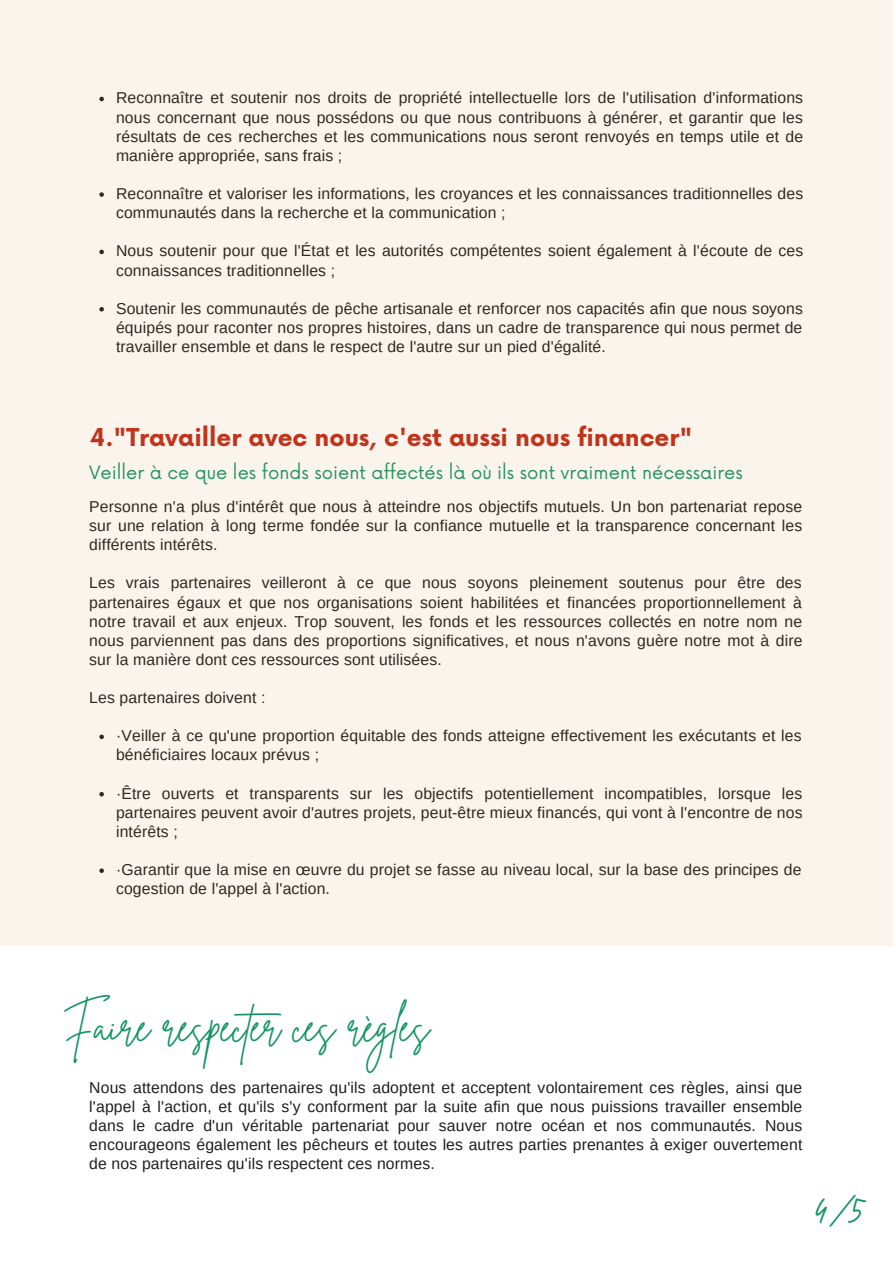
<style>
.page{position:relative;width:893px;height:1264px;background:#fff}
.page>*{position:absolute;margin:0;border:0;box-sizing:border-box;transform-origin:0 0}
.t1{font:43.8px "Brittany Signature";color:#119462}
.t2{font:42px "Brittany Signature";color:#119462}
.t3{font:700 24px "Now";color:#be2c17}
.t4{font:18px "Now";color:#119462}
.t5{font:15.75px/19px "Arimo";letter-spacing:.01em;color:#1e1e1e;text-align:justify}
</style>
<div class="page">
<div style="left:0;top:0;width:892px;height:946px;background:#fbf4ed"></div>
<p class="t5" style="left:116px;top:88px;width:688px">Reconnaître et soutenir nos droits de propriété intellectuelle lors de l'utilisation d'informations nous concernant que nous possédons ou que nous contribuons à générer, et garantir que les résultats de ces recherches et les communications nous seront renvoyés en temps utile et de manière appropriée, sans frais ;</p>
<p class="t5" style="left:116px;top:184px;width:688px">Reconnaître et valoriser les informations, les croyances et les connaissances traditionnelles des communautés dans la recherche et la communication ;</p>
<p class="t5" style="left:116px;top:241px;width:688px">Nous soutenir pour que l'État et les autorités compétentes soient également à l'écoute de ces connaissances traditionnelles ;</p>
<p class="t5" style="left:116px;top:299px;width:688px">Soutenir les communautés de pêche artisanale et renforcer nos capacités afin que nous soyons équipés pour raconter nos propres histoires, dans un cadre de transparence qui nous permet de travailler ensemble et dans le respect de l'autre sur un pied d'égalité.</p>
<h3 class="t3" style="left:90px;top:424px;width:604px">4."Travailler avec nous, c'est aussi nous financer"</h3>
<p class="t4" style="left:89px;top:462px;width:655px">Veiller à ce que les fonds soient affectés là où ils sont vraiment nécessaires</p>
<p class="t5" style="left:89px;top:497px;width:714px">Personne n'a plus d'intérêt que nous à atteindre nos objectifs mutuels. Un bon partenariat repose sur une relation à long terme fondée sur la confiance mutuelle et la transparence concernant les différents intérêts.</p>
<p class="t5" style="left:89px;top:573px;width:714px">Les vrais partenaires veilleront à ce que nous soyons pleinement soutenus pour être des partenaires égaux et que nos organisations soient habilitées et financées proportionnellement à notre travail et aux enjeux. Trop souvent, les fonds et les ressources collectés en notre nom ne nous parviennent pas dans des proportions significatives, et nous n'avons guère notre mot à dire sur la manière dont ces ressources sont utilisées.</p>
<p class="t5" style="left:89px;top:688px;width:178px">Les partenaires doivent :</p>
<p class="t5" style="left:116px;top:726px;width:687px">·Veiller à ce qu'une proportion équitable des fonds atteigne effectivement les exécutants et les bénéficiaires locaux prévus ;</p>
<p class="t5" style="left:116px;top:783px;width:688px">·Être ouverts et transparents sur les objectifs potentiellement incompatibles, lorsque les partenaires peuvent avoir d'autres projets, peut-être mieux financés, qui vont à l'encontre de nos intérêts ;</p>
<p class="t5" style="left:116px;top:860px;width:687px">·Garantir que la mise en œuvre du projet se fasse au niveau local, sur la base des principes de cogestion de l'appel à l'action.</p>
<h2 class="t2" style="left:62px;top:998px;width:369px">Faire respecter ces règles</h2>
<p class="t5" style="left:89px;top:1077px;width:714px">Nous attendons des partenaires qu'ils adoptent et acceptent volontairement ces règles, ainsi que l'appel à l'action, et qu'ils s'y conforment par la suite afin que nous puissions travailler ensemble dans le cadre d'un véritable partenariat pour sauver notre océan et nos communautés. Nous encourageons également les pêcheurs et toutes les autres parties prenantes à exiger ouvertement de nos partenaires qu'ils respectent ces normes.</p>
<h1 class="t1" style="left:814px;top:1180px;width:50px">4/5</h1>
</div>
